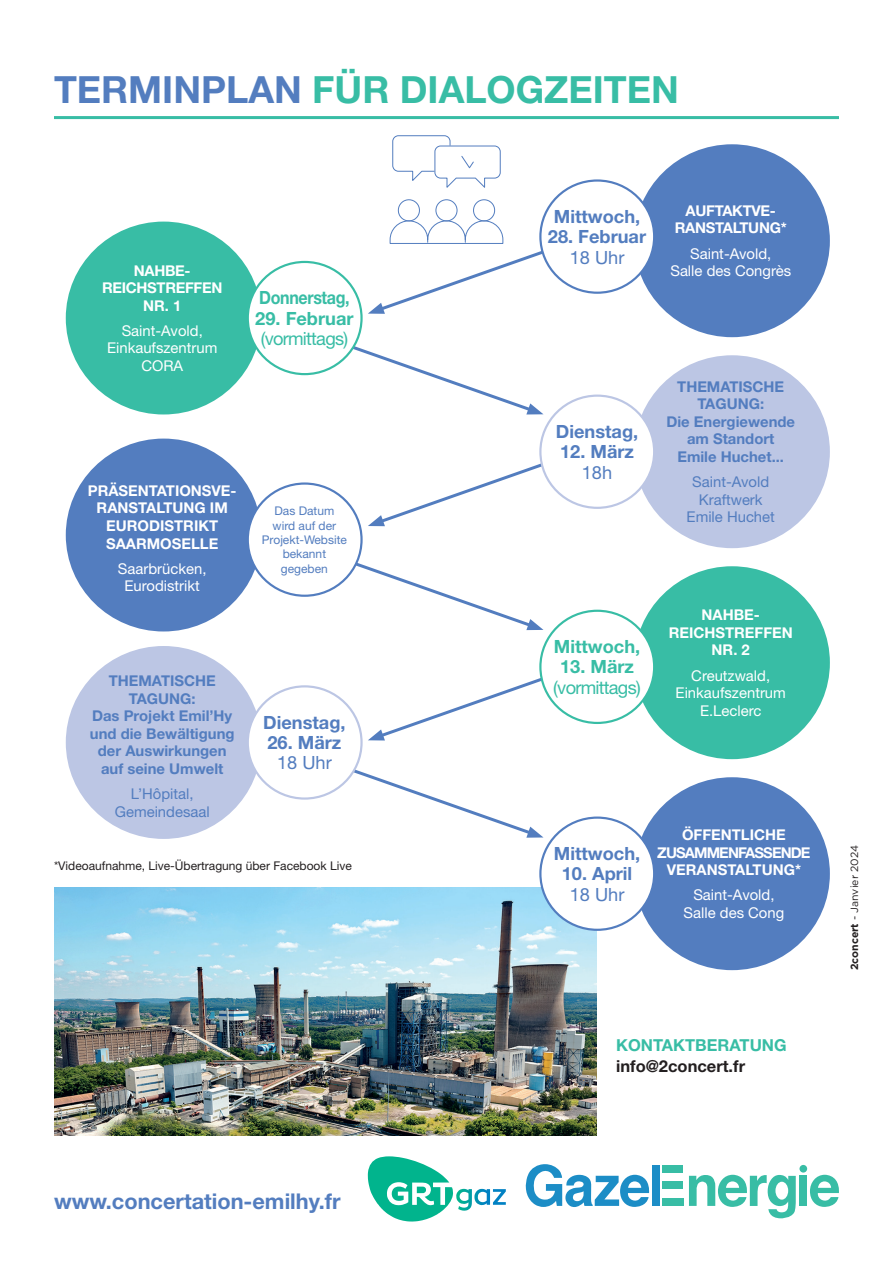
<style>
.page{position:relative;width:893px;height:1263px;background:#fff}
.page>*{position:absolute;margin:0;border:0;box-sizing:border-box;transform-origin:0 0}
.t1{font:700 37.5px "Helvetica Neue LT Std";color:#38bda5}
.t2{font:700 21.75px "Helvetica Neue LT Std";color:#537dbf}
.t3{font:700 18.15px "Helvetica Neue LT Std";color:#537dbf}
.t4{font:700 18.15px "Helvetica Neue LT Std";color:#38bda5}
.t5{font:18.15px "Helvetica Neue LT Std";letter-spacing:-.04em;color:#38bda5}
.t6{font:18.15px "Helvetica Neue LT Std";color:#537dbf}
.t7{font:700 18.15px "Helvetica Neue LT Std";letter-spacing:-.02em;color:#38bda5;scale:.88 1}
.t8{font:700 16.5px "Helvetica Neue LT Std";color:#231f20}
.t9{font:700 16.5px "Helvetica Neue LT Std";color:#38bda5}
.t10{font:14.85px/17.5px "Helvetica Neue LT Std";color:#fff;text-align:center}
.t11{font:700 14.85px/17.5px "Helvetica Neue LT Std";color:#537dbf;text-align:center}
.t12{font:700 14.85px/17.5px "Helvetica Neue LT Std";color:#fff;text-align:center}
.t13{font:14.85px/17.5px "Helvetica Neue LT Std";color:#537dbf;text-align:center}
.t14{font:700 14.85px/17.5px "Helvetica Neue LT Std";letter-spacing:-.02em;color:#fff;text-align:center}
.t15{font:12px "Helvetica Neue LT Std";color:#231f20}
.t16{font:12px/14.4px "Helvetica Neue LT Std";color:#537dbf;text-align:center}
.t17{font:10.5px "Gotham";color:#231f20}
.s1{color:#537dbf}
.s2{font-weight:700}
</style>
<div class="page">
<img style="left:54px;top:887px;width:542px;height:249px">
<div style="left:662px;top:1165px;width:21px;height:7px;background:#38bda5"></div>
<div style="left:662px;top:1181px;width:20px;height:7px;background:#38bda5"></div>
<div style="left:662px;top:1198px;width:21px;height:8px;background:#38bda5"></div>
<div style="left:799px;top:1176px;width:8px;height:30px;background:#38bda5"></div>
<svg style="left:526px;top:1164px;width:124px;height:43px"></svg>
<svg style="left:810px;top:1175px;width:29px;height:32px"></svg>
<svg style="left:689px;top:1175px;width:107px;height:43px"></svg>
<div style="left:652px;top:1165px;width:8px;height:41px;background:#1c8dc6"></div>
<div style="left:799px;top:1165px;width:8px;height:7px;background:#38bda5;border-radius:50%"></div>
<svg style="left:368px;top:1156px;width:138px;height:65px"></svg>
<hr style="left:54px;top:116px;width:785px;height:3px;background:#38bda5">
<svg style="left:313px;top:334px;width:230px;height:81px"></svg>
<svg style="left:313px;top:547px;width:230px;height:83px"></svg>
<svg style="left:318px;top:758px;width:225px;height:80px"></svg>
<svg style="left:368px;top:444px;width:221px;height:82px"></svg>
<svg style="left:368px;top:658px;width:221px;height:83px"></svg>
<svg style="left:368px;top:198px;width:221px;height:116px"></svg>
<svg style="left:392px;top:135px;width:109px;height:53px"></svg>
<div style="left:66px;top:222px;width:195px;height:192px;background:#38bda5;border-radius:50%"></div>
<div style="left:248px;top:262px;width:114px;height:112px;background:#fff;border-radius:50%"></div>
<div style="left:247px;top:261px;width:116px;height:114px;border:2px solid #38bda5;border-radius:50%"></div>
<div style="left:66px;top:439px;width:195px;height:192px;background:#537dbf;border-radius:50%"></div>
<div style="left:248px;top:483px;width:114px;height:113px;background:#fff;border-radius:50%"></div>
<div style="left:247px;top:482px;width:116px;height:115px;border:2px solid #537dbf;border-radius:50%"></div>
<div style="left:66px;top:646px;width:195px;height:193px;background:#bcc6e4;border-radius:50%"></div>
<div style="left:248px;top:686px;width:114px;height:112px;background:#fff;border-radius:50%"></div>
<div style="left:247px;top:685px;width:116px;height:115px;border:2px solid #bcc6e4;border-radius:50%"></div>
<div style="left:634px;top:144px;width:196px;height:193px;background:#537dbf;border-radius:50%"></div>
<div style="left:540px;top:181px;width:114px;height:112px;background:#fff;border-radius:50%"></div>
<div style="left:539px;top:179px;width:116px;height:115px;border:2px solid #537dbf;border-radius:50%"></div>
<div style="left:634px;top:355px;width:196px;height:193px;background:#bcc6e4;border-radius:50%"></div>
<div style="left:540px;top:396px;width:114px;height:112px;background:#fff;border-radius:50%"></div>
<div style="left:539px;top:395px;width:116px;height:114px;border:2px solid #bcc6e4;border-radius:50%"></div>
<div style="left:634px;top:566px;width:196px;height:193px;background:#38bda5;border-radius:50%"></div>
<div style="left:540px;top:611px;width:114px;height:112px;background:#fff;border-radius:50%"></div>
<div style="left:539px;top:610px;width:116px;height:114px;border:2px solid #38bda5;border-radius:50%"></div>
<div style="left:634px;top:777px;width:196px;height:193px;background:#537dbf;border-radius:50%"></div>
<div style="left:540px;top:818px;width:114px;height:112px;background:#fff;border-radius:50%"></div>
<div style="left:539px;top:816px;width:116px;height:115px;border:2px solid #537dbf;border-radius:50%"></div>
<h1 class="t1" style="left:54px;top:67px;width:626px"><span class="s1">TERMINPLAN</span> FÜR DIALOGZEITEN</h1>
<p class="t14" style="left:102px;top:261px;width:122px">NAHBE-<br>REICHSTREFFEN<br>NR. 1</p>
<p class="t10" style="left:107px;top:322px;width:112px">Saint-Avold,<br>Einkaufszentrum<br>CORA</p>
<p class="t7" style="left:259px;top:286px;width:105px">Donnerstag,</p>
<p class="t4" style="left:255px;top:307px;width:100px">29. Februar</p>
<p class="t5" style="left:261px;top:328px;width:89px">(vormittags)</p>
<p class="t12" style="left:88px;top:481px;width:150px">PRÄSENTATIONSVE-<br>RANSTALTUNG IM<br>EURODISTRIKT<br>SAARMOSELLE</p>
<p class="t10" style="left:118px;top:559px;width:90px">Saarbrücken,<br>Eurodistrikt</p>
<p class="t16" style="left:262px;top:503px;width:87px">Das Datum wird auf der<br>Projekt-Website bekannt gegeben</p>
<p class="t11" style="left:90px;top:672px;width:146px">THEMATISCHE<br>TAGUNG:<br>Das Projekt Emil’Hy und die Bewältigung der Auswirkungen auf seine Umwelt</p>
<p class="t13" style="left:115px;top:785px;width:96px">L’Hôpital,<br>Gemeindesaal</p>
<p class="t3" style="left:263px;top:711px;width:84px">Dienstag,</p>
<p class="t3" style="left:267px;top:731px;width:75px">26. März</p>
<p class="t6" style="left:277px;top:752px;width:56px">18 Uhr</p>
<p class="t15" style="left:54px;top:858px;width:299px">*Videoaufnahme, Live-Übertragung über Facebook Live</p>
<p class="t3" style="left:554px;top:205px;width:88px">Mittwoch,</p>
<p class="t3" style="left:548px;top:225px;width:100px">28. Februar</p>
<p class="t6" style="left:570px;top:246px;width:56px">18 Uhr</p>
<p class="t14" style="left:675px;top:201px;width:113px">AUFTAKTVE-<br>RANSTALTUNG*</p>
<p class="t10" style="left:670px;top:244px;width:122px">Saint-Avold,<br>Salle des Congrès</p>
<p class="t3" style="left:556px;top:420px;width:84px">Dienstag,</p>
<p class="t3" style="left:560px;top:440px;width:75px">12. März</p>
<p class="t6" style="left:582px;top:461px;width:32px">18h</p>
<p class="t11" style="left:666px;top:377px;width:130px">THEMATISCHE<br>TAGUNG:<br>Die Energiewende am Standort<br>Emile Huchet...</p>
<p class="t13" style="left:687px;top:473px;width:90px">Saint-Avold<br>Kraftwerk<br>Emile Huchet</p>
<p class="t4" style="left:554px;top:635px;width:88px">Mittwoch,</p>
<p class="t4" style="left:560px;top:656px;width:75px">13. März</p>
<p class="t5" style="left:553px;top:676px;width:89px">(vormittags)</p>
<p class="t12" style="left:669px;top:606px;width:126px">NAHBE-<br>REICHSTREFFEN<br>NR. 2</p>
<p class="t10" style="left:676px;top:666px;width:112px">Creutzwald,<br>Einkaufszentrum<br>E.Leclerc</p>
<p class="t3" style="left:554px;top:842px;width:88px">Mittwoch,</p>
<p class="t3" style="left:562px;top:862px;width:72px">10. April</p>
<p class="t6" style="left:570px;top:883px;width:56px">18 Uhr</p>
<p class="t12" style="left:657px;top:826px;width:155px">ÖFFENTLICHE<br>ZUSAMMENFASSENDE<br>VERANSTALTUNG*</p>
<p class="t10" style="left:684px;top:886px;width:102px">Saint-Avold,<br>Salle des Cong</p>
<p class="t9" style="left:616px;top:1035px;width:172px">KONTAKTBERATUNG</p>
<p class="t8" style="left:616px;top:1055px;width:130px">info@2concert.fr</p>
<p class="t17" style="left:848px;top:970px;width:126px;rotate:-90deg"><span class="s2">2concert</span> - Janvier 2024</p>
<h2 class="t2" style="left:54px;top:1188px;width:288px">www.concertation-emilhy.fr</h2>
</div>
